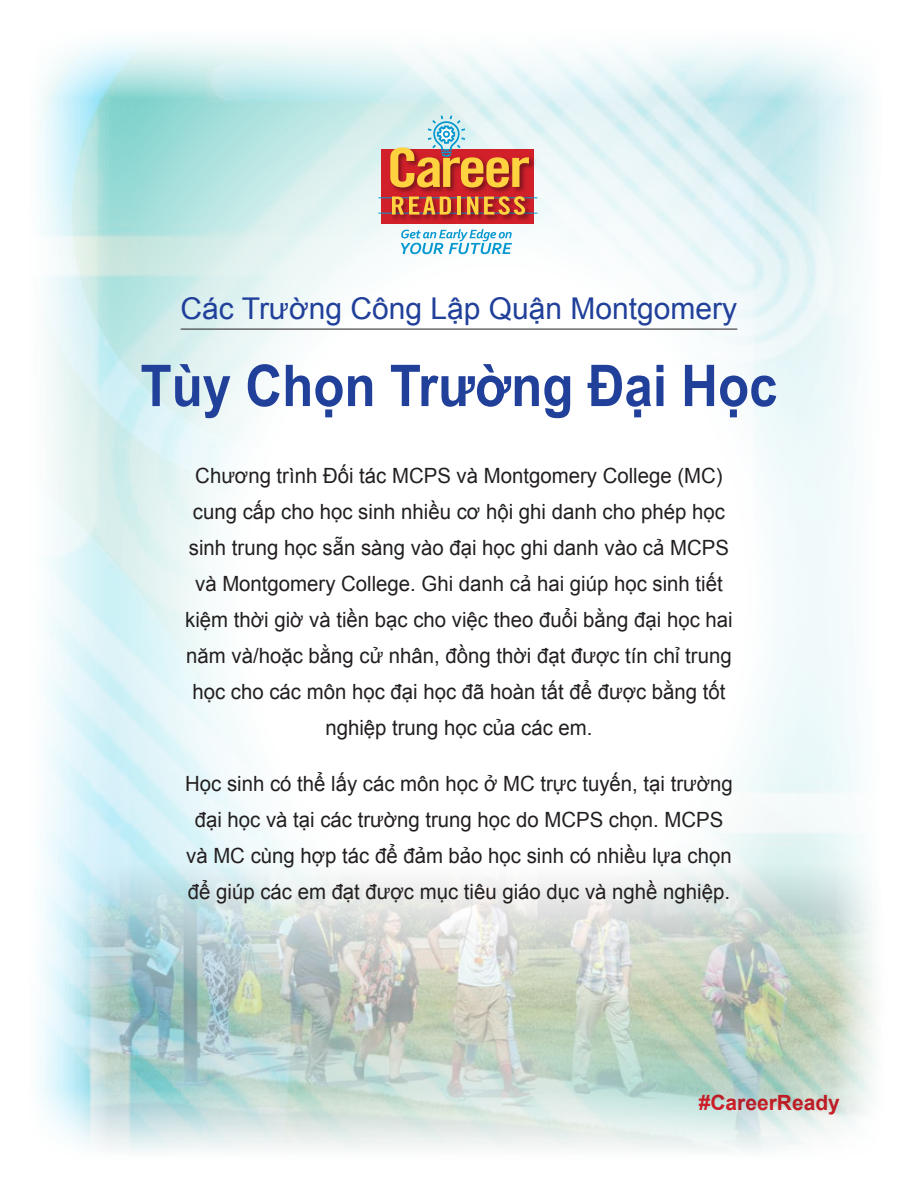
<style>
.page{position:relative;width:918px;height:1188px;background:#fff}
.page>*{position:absolute;margin:0;border:0;box-sizing:border-box;transform-origin:0 0}
.t1{font:700 57.6px "Arial";color:#21409a;scale:.88 1}
.t2{font:30px "Arial";color:#21409a}
.Front_Centered{font:21px/36px "Arial";color:#231f20;text-align:center}
.t3{font:700 21px "Arial";color:#d2202b}
</style>
<div class="page">
<img style="left:40px;top:42px;width:828px;height:1080px">
<div style="left:382px;top:149px;width:152px;height:74px;background:#d1202a"></div>
<hr style="left:378px;top:197px;width:159px;height:1px;background:#0598d0">
<hr style="left:378px;top:213px;width:159px;height:1px;background:#0598d0">
<img style="left:387px;top:144px;width:150px;height:52px">
<svg style="left:390px;top:114px;width:139px;height:73px"></svg>
<img style="left:389px;top:193px;width:144px;height:28px">
<svg style="left:392px;top:197px;width:59px;height:18px"></svg>
<hr style="left:457px;top:197px;width:4px;height:18px;background:#ffd340">
<svg style="left:467px;top:197px;width:11px;height:18px"></svg>
<svg style="left:484px;top:196px;width:41px;height:19px"></svg>
<svg style="left:401px;top:229px;width:111px;height:25px"></svg>
<img style="left:55px;top:730px;width:820px;height:422px">
<hr style="left:181px;top:329px;width:556px;height:1px;background:#231f20">
<p class="t2" style="left:181px;top:289px;width:558px">Các Trường Công Lập Quận Montgomery</p>
<p class="t1" style="left:140px;top:347px;width:725px">Tùy Chọn Trường Đại Học</p>
<p class="Front_Centered" style="left:185px;top:457px;width:549px">Chương trình Đối tác MCPS và Montgomery College (MC) cung cấp cho học sinh nhiều cơ hội ghi danh cho phép học sinh trung học sẵn sàng vào đại học ghi danh vào cả MCPS và Montgomery College. Ghi danh cả hai giúp học sinh tiết kiệm thời giờ và tiền bạc cho việc theo đuổi bằng đại học hai năm và/hoặc bằng cử nhân, đồng thời đạt được tín chỉ trung học cho các môn học đại học đã hoàn tất để được bằng tốt nghiệp trung học của các em.</p>
<p class="Front_Centered" style="left:185px;top:766px;width:549px">Học sinh có thể lấy các môn học ở MC trực tuyến, tại trường đại học và tại các trường trung học do MCPS chọn. MCPS và MC cùng hợp tác để đảm bảo học sinh có nhiều lựa chọn để giúp các em đạt được mục tiêu giáo dục và nghề nghiệp.</p>
<p class="t3" style="left:699px;top:1089px;width:143px">#CareerReady</p>
</div>
